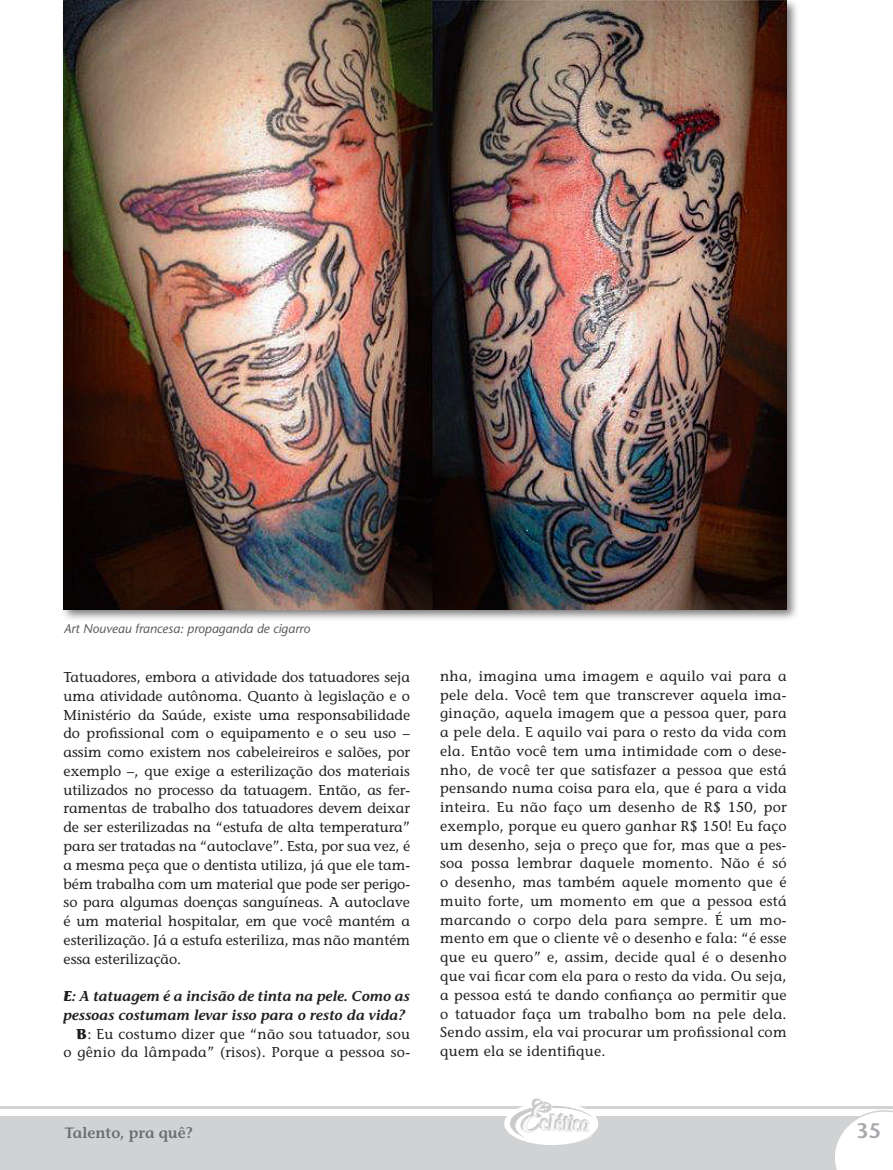
<style>
.page{position:relative;width:893px;height:1170px;background:#fff}
.page>*{position:absolute;margin:0;border:0;box-sizing:border-box;transform-origin:0 0}
.t1{font:600 21px "Stone Sans";color:#a8a9ad}
.t2{font:600 15px "Stone Informal";color:#6c6d70}
.t3{font:14.25px/18.8px "Stone Informal";letter-spacing:.02em;color:#231f20;text-align:justify}
.t4{font:italic 600 14.25px "Stone Informal";color:#231f20}
.t5{font:italic 12.75px "Stone Sans";color:#57585a}
.s1{font-weight:700}
</style>
<div class="page">
<div style="left:0;top:1115px;width:859px;height:54px;background:#d1d2d4"></div>
<svg style="left:833px;top:1110px;width:60px;height:59px"></svg>
<hr style="left:0;top:1105px;width:893px;height:3px;background:#d1d2d4">
<svg style="left:508px;top:1105px;width:88px;height:40px"></svg>
<img style="left:528px;top:1098px;width:25px;height:20px">
<div style="left:60px;top:0;width:739px;height:622px;background:#231f20;opacity:.6"></div>
<img style="left:64px;top:1px;width:723px;height:608px">
<p class="t5" style="left:64px;top:621px;width:248px">Art Nouveau francesa: propaganda de cigarro</p>
<p class="t3" style="left:64px;top:667px;width:348px">Tatuadores, embora a atividade dos tatuadores seja uma atividade autônoma. Quanto à legislação e o Ministério da Saúde, existe uma responsabilidade do profissional com o equipamento e o seu uso – assim como existem nos cabeleireiros e salões, por exemplo –, que exige a esterilização dos materiais utilizados no processo da tatuagem. Então, as fer&shy;ramentas de trabalho dos tatuadores devem deixar de ser esterilizadas na “estufa de alta temperatura” para ser tratadas na “autoclave”. Esta, por sua vez, é a mesma peça que o dentista utiliza, já que ele tam&shy;bém trabalha com um material que pode ser perigo&shy;so para algumas doenças sanguíneas. A autoclave é um material hospitalar, em que você mantém a esterilização. Já a estufa esteriliza, mas não mantém essa esterilização.</p>
<p class="t4" style="left:64px;top:987px;width:348px"><span class="s1">E</span>: A tatuagem é a incisão de tinta na pele. Como as</p>
<p class="t4" style="left:64px;top:1006px;width:343px">pessoas costumam levar isso para o resto da vida?</p>
<p class="t3" style="left:76px;top:1024px;width:335px"><span class="s1">B</span>: Eu costumo dizer que “não sou tatuador, sou</p>
<p class="t3" style="left:64px;top:1042px;width:348px">o gênio da lâmpada” (risos). Porque a pessoa so-</p>
<p class="t3" style="left:440px;top:666px;width:348px">nha, imagina uma imagem e aquilo vai para a pele dela. Você tem que transcrever aquela ima&shy;ginação, aquela imagem que a pessoa quer, para a pele dela. E aquilo vai para o resto da vida com ela. Então você tem uma intimidade com o dese&shy;nho, de você ter que satisfazer a pessoa que está pensando numa coisa para ela, que é para a vida inteira. Eu não faço um desenho de R$ 150, por exemplo, porque eu quero ganhar R$ 150! Eu faço um desenho, seja o preço que for, mas que a pes&shy;soa possa lembrar daquele momento. Não é só o desenho, mas também aquele momento que é muito forte, um momento em que a pessoa está marcando o corpo dela para sempre. É um mo&shy;mento em que o cliente vê o desenho e fala: “é esse que eu quero” e, assim, decide qual é o desenho que vai ficar com ela para o resto da vida. Ou seja, a pessoa está te dando confiança ao permitir que o tatuador faça um trabalho bom na pele dela.<br>Sendo assim, ela vai procurar um profissional com quem ela se identifique.</p>
<p class="t2" style="left:65px;top:1123px;width:130px">Talento, pra quê?</p>
<h1 class="t1" style="left:857px;top:1117px;width:26px">35</h1>
</div>
